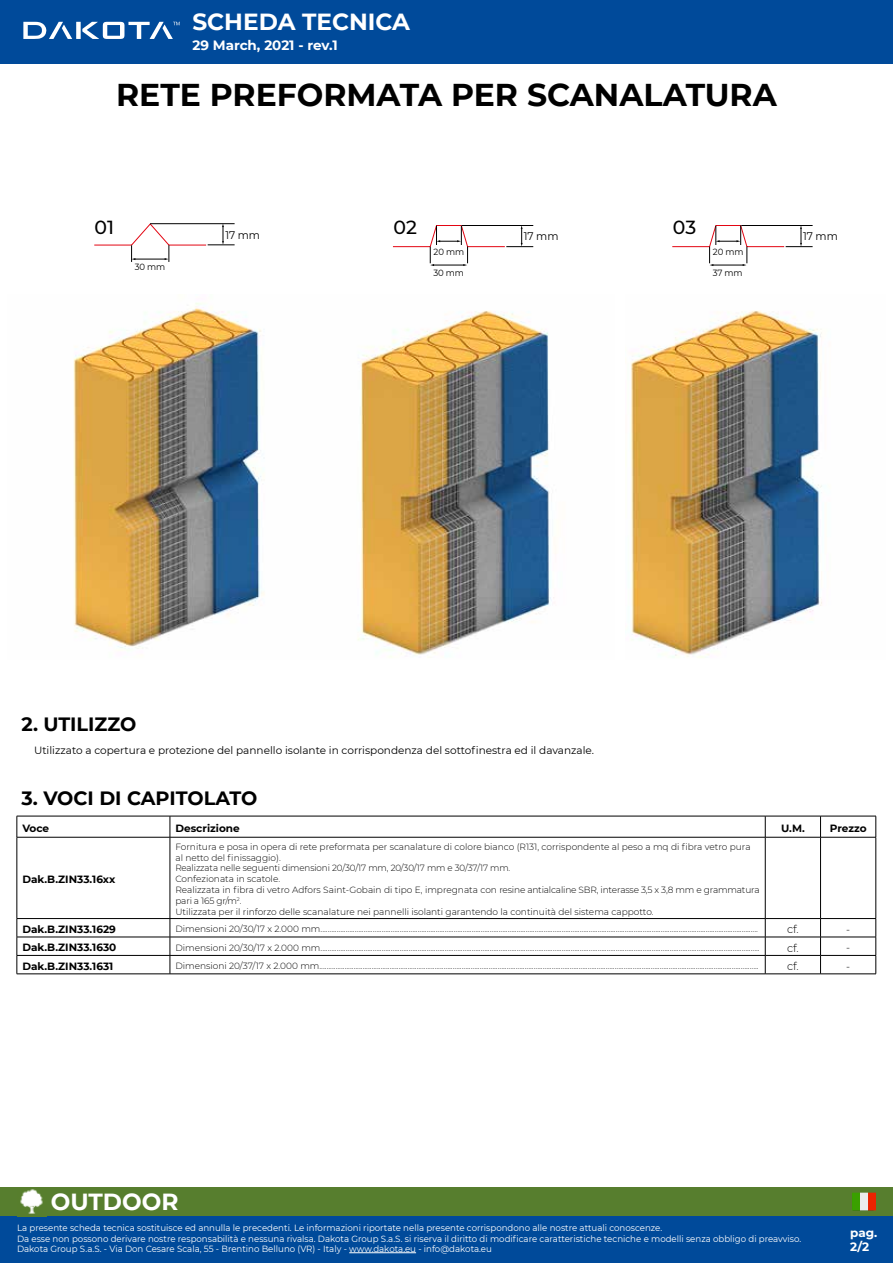
<style>
.page{position:relative;width:893px;height:1263px;background:#fff}
.page>*{position:absolute;margin:0;border:0;box-sizing:border-box;transform-origin:0 0}
.t1{font:700 31.5px "Montserrat";color:#000}
.t2{font:700 23.25px "Montserrat";color:#fff}
.t3{font:700 19.2px "Montserrat";color:#000}
.t4{font:500 18.9px "Montserrat";color:#000}
.t5{font:700 13.5px "Montserrat";letter-spacing:-.005em;color:#fff}
.t6{font:700 12px/14.4px "Montserrat";color:#fff}
.t7{font:11.1px "Montserrat";letter-spacing:-.01em;color:#000;scale:.95 1}
.t8{font:300 10.95px "Montserrat";color:#000}
.t9{font:10.5px "Montserrat";color:#000}
.t10{font:700 10.5px "Montserrat";color:#000}
.t11{font:300 10.5px "Montserrat";color:#000}
.t12{font:300 9px/10.8px "Montserrat";color:#000}
.t13{font:9px/10.5px "Montserrat";color:#fff;scale:.96 1}
.t14{font:9px "Montserrat";letter-spacing:-.01em;color:#000;scale:.95 1}
</style>
<div class="page">
<div style="left:0;top:0;width:893px;height:64px;background:#004a9a"></div>
<div style="left:0;top:1216px;width:893px;height:47px;background:#004a9a"></div>
<div style="left:0;top:1187px;width:893px;height:29px;background:#577e2e"></div>
<img style="left:20px;top:1189px;width:23px;height:25px">
<svg style="left:852px;top:1193px;width:24px;height:17px"></svg>
<hr style="left:349px;top:1252px;width:67px;height:1px;background:#fff">
<div style="left:76px;top:22px;width:5px;height:17px;background:#fff"></div>
<svg style="left:23px;top:22px;width:49px;height:17px"></svg>
<svg style="left:82px;top:22px;width:98px;height:17px"></svg>
<hr style="left:17px;top:816px;width:153px;height:1px;background:#000">
<svg style="left:17px;top:816px;width:1px;height:21px"></svg>
<hr style="left:170px;top:816px;width:595px;height:1px;background:#000">
<svg style="left:170px;top:816px;width:1px;height:21px"></svg>
<hr style="left:765px;top:816px;width:55px;height:1px;background:#000">
<svg style="left:765px;top:816px;width:1px;height:21px"></svg>
<hr style="left:820px;top:816px;width:56px;height:1px;background:#000">
<svg style="left:820px;top:816px;width:1px;height:21px"></svg>
<svg style="left:875px;top:816px;width:1px;height:21px"></svg>
<hr style="left:17px;top:837px;width:153px;height:1px;background:#000">
<hr style="left:17px;top:837px;width:1px;height:81px;background:#000">
<hr style="left:170px;top:837px;width:595px;height:1px;background:#000">
<hr style="left:170px;top:837px;width:1px;height:81px;background:#000">
<hr style="left:765px;top:837px;width:55px;height:1px;background:#000">
<hr style="left:765px;top:837px;width:1px;height:81px;background:#000">
<hr style="left:820px;top:837px;width:56px;height:1px;background:#000">
<hr style="left:820px;top:837px;width:1px;height:81px;background:#000">
<hr style="left:875px;top:837px;width:1px;height:81px;background:#000">
<hr style="left:17px;top:918px;width:153px;height:1px;background:#000">
<hr style="left:170px;top:918px;width:595px;height:1px;background:#000">
<hr style="left:765px;top:918px;width:55px;height:1px;background:#000">
<hr style="left:820px;top:918px;width:56px;height:1px;background:#000">
<hr style="left:17px;top:937px;width:153px;height:1px;background:#000">
<hr style="left:170px;top:937px;width:595px;height:1px;background:#000">
<hr style="left:765px;top:937px;width:55px;height:1px;background:#000">
<hr style="left:820px;top:937px;width:56px;height:1px;background:#000">
<hr style="left:17px;top:955px;width:153px;height:1px;background:#000">
<svg style="left:17px;top:919px;width:1px;height:54px"></svg>
<hr style="left:170px;top:955px;width:595px;height:1px;background:#000">
<svg style="left:170px;top:919px;width:1px;height:54px"></svg>
<hr style="left:765px;top:955px;width:55px;height:1px;background:#000">
<svg style="left:765px;top:919px;width:1px;height:54px"></svg>
<hr style="left:820px;top:955px;width:56px;height:1px;background:#000">
<svg style="left:820px;top:919px;width:1px;height:54px"></svg>
<svg style="left:875px;top:919px;width:1px;height:54px"></svg>
<hr style="left:17px;top:973px;width:153px;height:1px;background:#000">
<hr style="left:170px;top:973px;width:595px;height:1px;background:#000">
<hr style="left:765px;top:973px;width:55px;height:1px;background:#000">
<hr style="left:820px;top:973px;width:56px;height:1px;background:#000">
<svg style="left:94px;top:223px;width:141px;height:39px"></svg>
<svg style="left:393px;top:225px;width:140px;height:41px"></svg>
<svg style="left:672px;top:225px;width:141px;height:41px"></svg>
<img style="left:73px;top:303px;width:192px;height:346px">
<img style="left:357px;top:310px;width:197px;height:348px">
<img style="left:630px;top:310px;width:192px;height:348px">
<h2 class="t2" style="left:192px;top:5px;width:219px">SCHEDA TECNICA</h2>
<h3 class="t5" style="left:192px;top:35px;width:147px">29 March, 2021 - rev.1</h3>
<h1 class="t1" style="left:116px;top:72px;width:662px">RETE PREFORMATA PER SCANALATURA</h1>
<h3 class="t4" style="left:95px;top:214px;width:21px">01</h3>
<p class="t14" style="left:135px;top:261px;width:34px">30 mm</p>
<p class="t7" style="left:226px;top:228px;width:38px">17 mm</p>
<h3 class="t4" style="left:394px;top:214px;width:25px">02</h3>
<p class="t14" style="left:434px;top:246px;width:34px">20 mm</p>
<p class="t14" style="left:433px;top:267px;width:34px">30 mm</p>
<p class="t7" style="left:524px;top:229px;width:38px">17 mm</p>
<h3 class="t4" style="left:673px;top:214px;width:25px">03</h3>
<p class="t14" style="left:713px;top:246px;width:34px">20 mm</p>
<p class="t14" style="left:713px;top:267px;width:33px">37 mm</p>
<p class="t7" style="left:803px;top:229px;width:38px">17 mm</p>
<h3 class="t3" style="left:21px;top:710px;width:117px">2. UTILIZZO</h3>
<p class="t9" style="left:34px;top:743px;width:562px">Utilizzato a copertura e protezione del pannello isolante in corrispondenza del sottofinestra ed il davanzale.</p>
<h3 class="t3" style="left:21px;top:785px;width:237px">3. VOCI DI CAPITOLATO</h3>
<p class="t10" style="left:22px;top:820px;width:28px">Voce</p>
<p class="t10" style="left:175px;top:820px;width:66px">Descrizione</p>
<p class="t10" style="left:781px;top:820px;width:25px">U.M.</p>
<p class="t10" style="left:830px;top:820px;width:38px">Prezzo</p>
<p class="t10" style="left:22px;top:872px;width:95px">Dak.B.ZIN33.16xx</p>
<p class="t12" style="left:175px;top:841px;width:586px">Fornitura e posa in opera di rete preformata per scanalature di colore bianco (R131, corrispondente al peso a mq di fibra vetro pura al netto del finissaggio).<br>Realizzata nelle seguenti dimensioni 20/30/17 mm, 20/30/17 mm e 30/37/17 mm.<br>Confezionata in scatole.<br>Realizzata in fibra di vetro Adfors Saint-Gobain di tipo E, impregnata con resine antialcaline SBR, interasse 3,5 x 3,8 mm e grammatura pari a 165 gr/m<sup>2</sup>.<br>Utilizzata per il rinforzo delle scanalature nei pannelli isolanti garantendo la continuità del sistema cappotto.</p>
<p class="t10" style="left:22px;top:921px;width:95px">Dak.B.ZIN33.1629</p>
<p class="t12" style="left:175px;top:923px;width:584px">Dimensioni 20/30/17 x 2.000 mm...................................................................................................................................................................................................................................................</p>
<p class="t8" style="left:787px;top:922px;width:13px">cf.</p>
<p class="t11" style="left:846px;top:922px;width:6px">-</p>
<p class="t10" style="left:22px;top:940px;width:96px">Dak.B.ZIN33.1630</p>
<p class="t12" style="left:175px;top:942px;width:586px">Dimensioni 20/30/17 x 2.000 mm....................................................................................................................................................................................................................................................</p>
<p class="t8" style="left:787px;top:940px;width:13px">cf.</p>
<p class="t11" style="left:846px;top:940px;width:6px">-</p>
<p class="t10" style="left:22px;top:958px;width:93px">Dak.B.ZIN33.1631</p>
<p class="t12" style="left:175px;top:960px;width:585px">Dimensioni 20/37/17 x 2.000 mm....................................................................................................................................................................................................................................................</p>
<p class="t8" style="left:787px;top:959px;width:13px">cf.</p>
<p class="t11" style="left:846px;top:959px;width:6px">-</p>
<h2 class="t2" style="left:51px;top:1184px;width:129px">OUTDOOR</h2>
<p class="t13" style="left:17px;top:1222px;width:818px">La presente scheda tecnica sostituisce ed annulla le precedenti. Le informazioni riportate nella presente corrispondono alle nostre attuali conoscenze.<br>Da esse non possono derivare nostre responsabilità e nessuna rivalsa. Dakota Group S.a.S. si riserva il diritto di modificare caratteristiche tecniche e modelli senza obbligo di preavviso.<br>Dakota Group S.a.S. - Via Don Cesare Scala, 55 - Brentino Belluno (VR) - Italy - www.dakota.eu - info@dakota.eu</p>
<h3 class="t6" style="left:850px;top:1225px;width:29px">pag.<br>2/2</h3>
</div>
